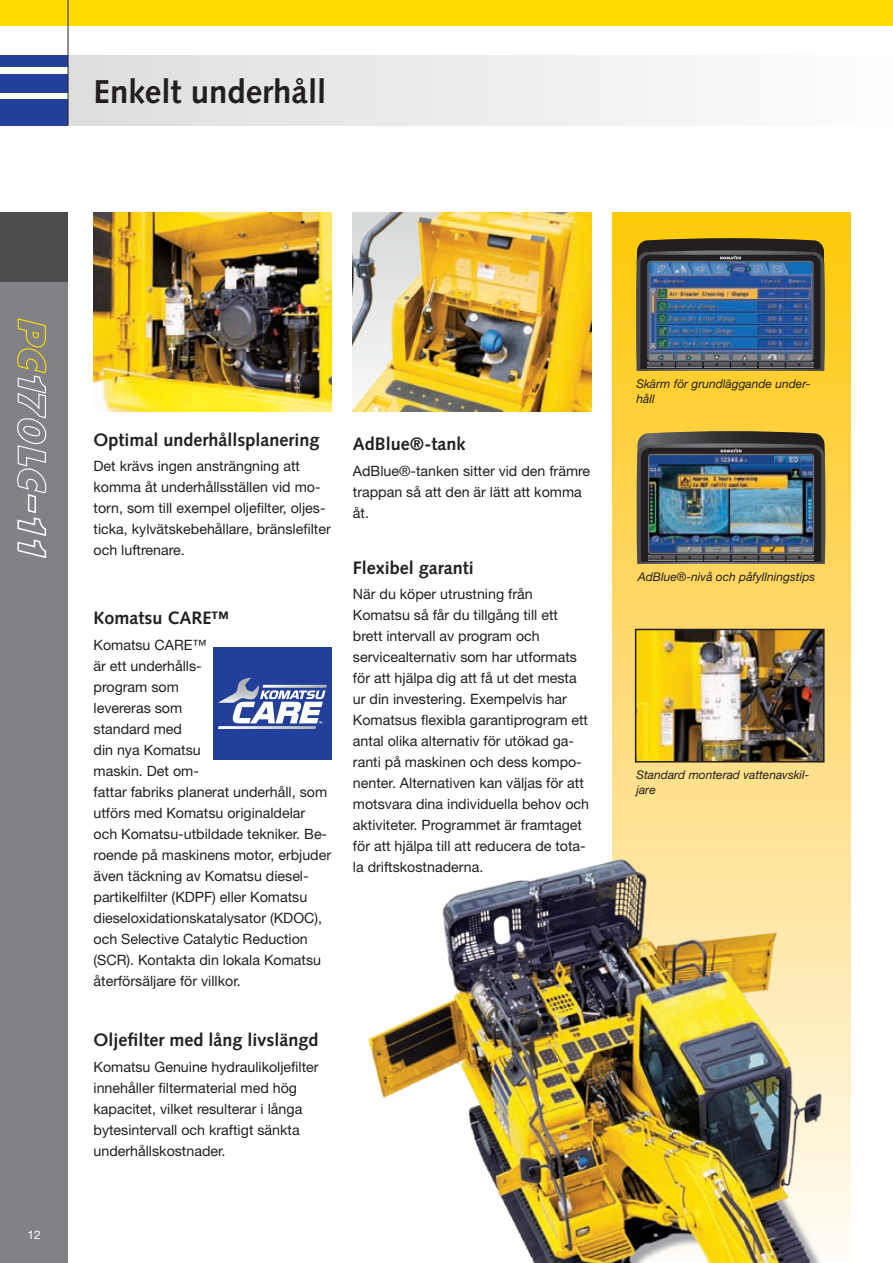
<style>
.page{position:relative;width:893px;height:1263px;background:#fff}
.page>*{position:absolute;margin:0;border:0;box-sizing:border-box;transform-origin:0 0}
.t1{font:700 33px "Syntax LTCE";color:#231f20}
.t2{font:700 18px "Syntax LTCE";color:#231f20}
.t3{font:14.25px/21px "Helvetica Neue LT Pro";color:#231f20}
.t4{font:italic 12px/15px "Helvetica Neue LT Pro";color:#231f20}
.t5{font:12px "Helvetica Neue LT Pro";color:#fff}
</style>
<div class="page">
<div style="left:612px;top:213px;width:238px;height:1050px;background:linear-gradient(to bottom,#fec60b,#fef9f6)"></div>
<div style="left:0;top:213px;width:68px;height:1050px;background:#808285"></div>
<div style="left:0;top:99px;width:68px;height:26px;background:#223f99"></div>
<div style="left:0;top:74px;width:68px;height:18px;background:#223f99"></div>
<div style="left:0;top:55px;width:68px;height:12px;background:#223f99"></div>
<div style="left:0;top:0;width:893px;height:26px;background:#ffdc01"></div>
<div style="left:0;top:213px;width:68px;height:69px;background:#4b4c4d"></div>
<div style="left:68px;top:55px;width:825px;height:70px;background:linear-gradient(to right,#ddddde,#fdfdfe)"></div>
<hr style="left:68px;top:0;width:1px;height:125px;background:#231f20">
<svg style="left:17px;top:318px;width:30px;height:240px"></svg>
<div style="left:213px;top:647px;width:119px;height:113px;background:#223f99"></div>
<svg style="left:218px;top:678px;width:109px;height:51px"></svg>
<img style="left:94px;top:213px;width:238px;height:198px">
<img style="left:636px;top:238px;width:189px;height:133px">
<img style="left:638px;top:632px;width:184px;height:127px">
<div style="left:635px;top:629px;width:190px;height:133px;border:2px solid #231f20"></div>
<img style="left:368px;top:848px;width:471px;height:415px">
<img style="left:353px;top:213px;width:238px;height:198px">
<img style="left:636px;top:431px;width:190px;height:133px">
<h1 class="t1" style="left:94px;top:73px;width:234px">Enkelt underhåll</h1>
<p class="t5" style="left:27px;top:1227px;width:15px">12</p>
<p class="t2" style="left:94px;top:430px;width:228px">Optimal underhållsplanering</p>
<p class="t3" style="left:94px;top:455px;width:239px">Det krävs ingen ansträngning att komma åt underhållsställen vid mo&shy;torn, som till exempel oljefilter, oljes&shy;ticka, kylvätskebehållare, bränslefilter och luftrenare.</p>
<p class="t2" style="left:94px;top:608px;width:137px">Komatsu CARE™</p>
<p class="t3" style="left:94px;top:634px;width:239px">Komatsu CARE™<br>är ett underhålls-<br>program som<br>levereras som<br>standard med<br>din nya Komatsu<br>maskin. Det om-<br>fattar fabriks planerat underhåll, som utförs med Komatsu originaldelar och Komatsu-utbildade tekniker. Be&shy;roende på maskinens motor, erbjuder även täckning av Komatsu diesel&shy;partikelfilter (KDPF) eller Komatsu dieseloxidationskatalysator (KDOC), och Selective Catalytic Reduction (SCR). Kontakta din lokala Komatsu återförsäljare för villkor.</p>
<p class="t2" style="left:94px;top:1030px;width:227px">Oljefilter med lång livslängd</p>
<p class="t3" style="left:94px;top:1056px;width:227px">Komatsu Genuine hydraulikoljefilter innehåller filtermaterial med hög kapacitet, vilket resulterar i långa bytesintervall och kraftigt sänkta underhållskostnader.</p>
<p class="t2" style="left:353px;top:434px;width:114px">AdBlue®-tank</p>
<p class="t3" style="left:353px;top:460px;width:239px">AdBlue®-tanken sitter vid den främre trappan så att den är lätt att komma åt.</p>
<p class="t2" style="left:353px;top:557px;width:123px">Flexibel garanti</p>
<p class="t3" style="left:353px;top:583px;width:238px">När du köper utrustning från Komatsu så får du tillgång till ett brett intervall av program och servicealternativ som har utformats för att hjälpa dig att få ut det mesta ur din investering. Exempelvis har Komatsus flexibla garantiprogram ett antal olika alternativ för utökad ga&shy;ranti på maskinen och dess kompo&shy;nenter. Alternativen kan väljas för att motsvara dina individuella behov och aktiviteter. Programmet är framtaget för att hjälpa till att reducera de tota&shy;la driftskostnaderna.</p>
<p class="t4" style="left:636px;top:376px;width:175px">Skärm för grundläggande under&shy;håll</p>
<p class="t4" style="left:638px;top:569px;width:179px">AdBlue®-nivå och påfyllningstips</p>
<p class="t4" style="left:636px;top:767px;width:175px">Standard monterad vattenavskil&shy;jare</p>
</div>
